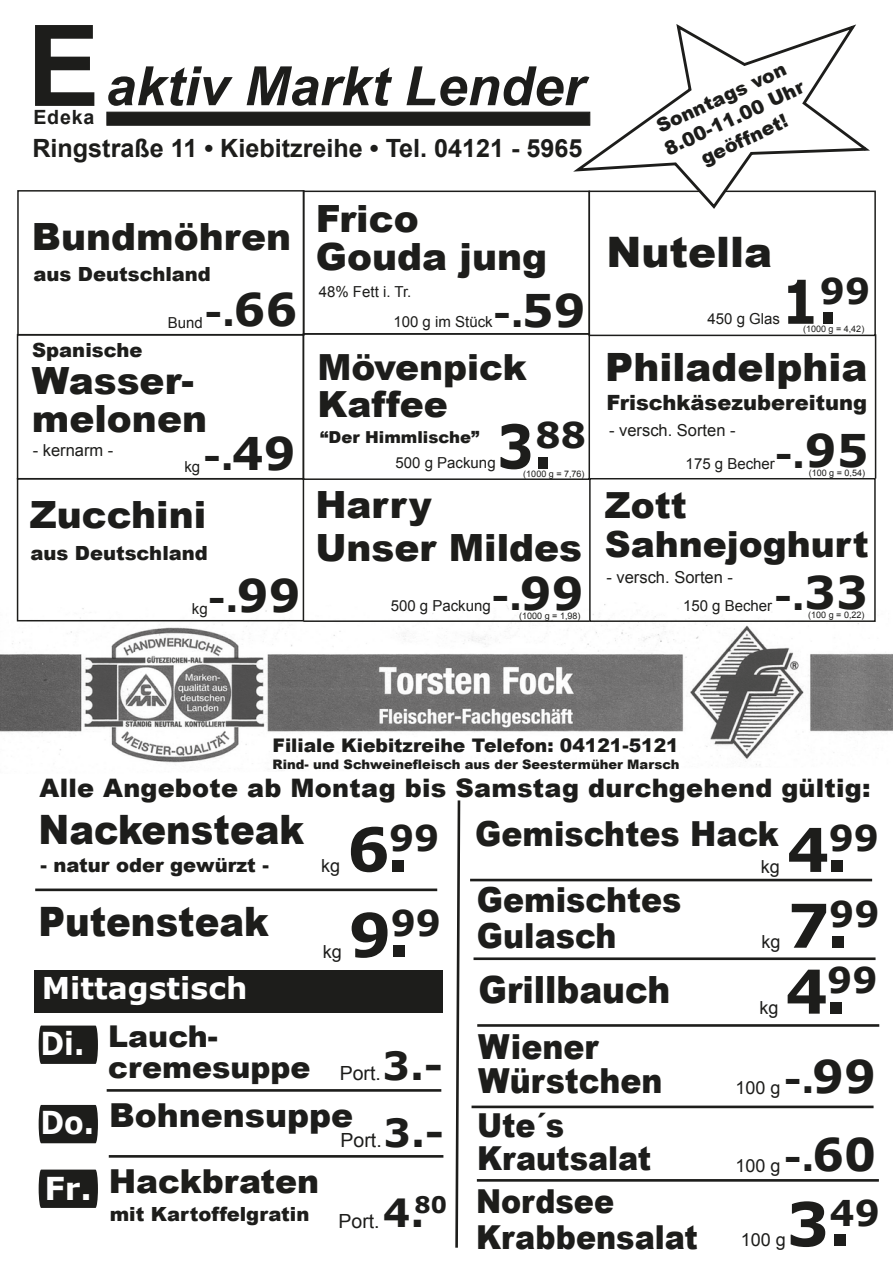
<style>
.page{position:relative;width:893px;height:1262px;background:#fff}
.page>*{position:absolute;margin:0;border:0;box-sizing:border-box;transform-origin:0 0}
.t1{font:700 60.3px "Verdana";color:#1d1d1b}
.t2{font:700 60.3px "Verdana";color:#1d1d1b;scale:.86 1}
.t3{font:italic 700 54.15px "Arial";color:#1d1d1b}
.t4{font:700 45px "Verdana";color:#1d1d1b}
.t5{font:900 42px "Arial";color:#1d1d1b}
.t6{font:900 40.5px "Arial";color:#1d1d1b;scale:.91 1}
.t7{font:900 39px "Arial";color:#1d1d1b}
.t8{font:700 38.85px "Verdana";color:#1d1d1b}
.t9{font:900 37.5px/37.5px "Arial";color:#1d1d1b}
.t10{font:900 37.5px "Arial";color:#1d1d1b;scale:.91 1}
.t11{font:900 36px/39px "Arial";color:#1d1d1b}
.t12{font:700 36px "Verdana";color:#1d1d1b}
.t13{font:700 35.55px "Verdana";color:#1d1d1b}
.t14{font:900 34.5px/34.5px "Arial";color:#1d1d1b;scale:.91 1}
.t15{font:900 33px/36px "Arial";color:#1d1d1b;scale:.91 1}
.t16{font:900 33px "Arial";color:#1d1d1b}
.t17{font:700 31.5px "Verdana";color:#fff;scale:.91 1}
.t18{font:900 30px/31.5px "Arial";color:#1d1d1b}
.t19{font:700 30px "Verdana";color:#fff}
.t20{font:900 25.5px "Arial";letter-spacing:.01em;color:#1d1d1b}
.t21{font:700 25.2px "Arial";color:#1d1d1b}
.t22{font:900 21px "Arial";color:#1d1d1b}
.t23{font:700 19.65px "Arial";letter-spacing:.04em;color:#1d1d1b}
.t24{font:900 19.5px "Arial";color:#1d1d1b}
.t25{font:19.5px "Arial";color:#1d1d1b}
.t26{font:900 19.05px/23.9px "Arial";color:#1d1d1b;text-align:center}
.t27{font:900 18.75px "Arial";color:#1d1d1b}
.t28{font:18px "Arial";color:#1d1d1b}
.t29{font:16.5px "Arial";color:#1d1d1b}
.t30{font:900 16.5px "Arial";color:#1d1d1b}
.t31{font:15.15px/30.8px "Arial";color:#1d1d1b}
.t32{font:900 13.05px "Arial";color:#1d1d1b}
.t33{font:9px "Arial";color:#1d1d1b}
.s1{font-style:normal;font-size:112.95px}
.s2{font-size:45px}
.s3{font-weight:400;font-size:19.5px}
.s4{font-family:"Verdana";font-weight:700;font-size:38.85px}
.s5{font-family:"Verdana";font-weight:700;font-size:36px}
.s6{font-family:"Verdana";font-weight:700;font-size:45px}
</style>
<div class="page">
<img style="left:0;top:600px;width:892px;height:166px">
<div style="left:17px;top:190px;width:287px;height:146px;border:2px solid #1d1d1b"></div>
<div style="left:588px;top:190px;width:287px;height:146px;border:2px solid #1d1d1b"></div>
<div style="left:303px;top:190px;width:287px;height:144px;border:2px solid #1d1d1b"></div>
<div style="left:303px;top:333px;width:287px;height:147px;border:2px solid #1d1d1b"></div>
<div style="left:17px;top:334px;width:287px;height:145px;border:2px solid #1d1d1b"></div>
<div style="left:106px;top:112px;width:484px;height:14px;background:#1d1d1b;border:1px solid #1d1d1b"></div>
<hr style="left:874px;top:334px;width:2px;height:144px;background:#1d1d1b">
<div style="left:17px;top:478px;width:287px;height:143px;border:2px solid #1d1d1b"></div>
<hr style="left:303px;top:620px;width:286px;height:2px;background:#1d1d1b">
<div style="left:589px;top:478px;width:286px;height:144px;border:1px solid #1d1d1b"></div>
<svg style="left:455px;top:800px;width:26px;height:448px"></svg>
<hr style="left:473px;top:957px;width:402px;height:3px;background:#1d1d1b">
<hr style="left:470px;top:878px;width:402px;height:3px;background:#1d1d1b">
<hr style="left:477px;top:1024px;width:402px;height:2px;background:#1d1d1b">
<svg style="left:568px;top:24px;width:301px;height:187px"></svg>
<hr style="left:471px;top:1105px;width:402px;height:3px;background:#1d1d1b">
<hr style="left:477px;top:1179px;width:401px;height:2px;background:#1d1d1b">
<hr style="left:35px;top:888px;width:402px;height:3px;background:#1d1d1b">
<div style="left:34px;top:969px;width:409px;height:43px;background:#1d1d1b"></div>
<div style="left:39px;top:1025px;width:59px;height:38px;background:#1d1d1b"></div>
<div style="left:39px;top:1169px;width:59px;height:38px;background:#1d1d1b"></div>
<hr style="left:109px;top:1155px;width:334px;height:2px;background:#1d1d1b">
<hr style="left:107px;top:1089px;width:334px;height:2px;background:#1d1d1b">
<div style="left:39px;top:1105px;width:59px;height:38px;background:#1d1d1b"></div>
<p class="t3" style="left:27px;top:51px;width:559px"><span class="s1">E</span>aktiv Markt Lender</p>
<p class="t23" style="left:33px;top:104px;width:62px">Edeka</p>
<p class="t21" style="left:32px;top:131px;width:551px">Ringstraße 11 • Kiebitzreihe • Tel. 04121 - 5965</p>
<p class="t9" style="left:32px;top:217px;width:261px">Bundmöhren</p>
<p class="t24" style="left:33px;top:259px;width:179px">aus Deutschland</p>
<p class="t12" style="left:205px;top:290px;width:94px">-.<span class="s2">66</span></p>
<p class="t31" style="left:168px;top:307px;width:37px">Bund</p>
<p class="t9" style="left:316px;top:199px;width:233px">Frico<br>Gouda jung</p>
<p class="t31" style="left:393px;top:276px;width:101px;text-indent:-75px">48% Fett i. Tr.<br>100 g im Stück</p>
<p class="t12" style="left:493px;top:291px;width:94px">-.<span class="s2">59</span></p>
<p class="t24" style="left:32px;top:335px;width:112px">Spanische</p>
<p class="t11" style="left:317px;top:347px;width:211px;line-height:37.5px">Mövenpick<br>Kaffee</p>
<p class="t31" style="left:395px;top:447px;width:102px">500 g Packung</p>
<p class="t9" style="left:32px;top:361px;width:177px">Wasser&shy;melonen</p>
<p class="t13" style="left:535px;top:413px;width:52px">88</p>
<p class="t2" style="left:497px;top:408px;width:66px">3.</p>
<p class="t12" style="left:203px;top:434px;width:94px">-.<span class="s2">49</span></p>
<p class="t30" style="left:320px;top:425px;width:161px">“Der Himmlische”</p>
<p class="t29" style="left:33px;top:439px;width:82px">- kernarm -</p>
<p class="t31" style="left:184px;top:451px;width:17px">kg</p>
<p class="t33" style="left:523px;top:468px;width:63px">(1000 g = 7,76)</p>
<p class="t9" style="left:30px;top:495px;width:178px">Zucchini</p>
<p class="t24" style="left:30px;top:539px;width:179px">aus Deutschland</p>
<p class="t12" style="left:208px;top:576px;width:94px">-.<span class="s2">99</span></p>
<p class="t31" style="left:192px;top:594px;width:17px">kg</p>
<p class="t9" style="left:315px;top:481px;width:268px;line-height:43.5px">Harry<br>Unser Mildes</p>
<p class="t12" style="left:491px;top:574px;width:32px">-.</p>
<p class="t33" style="left:519px;top:609px;width:63px">(1000 g = 1,98)</p>
<p class="t4" style="left:520px;top:565px;width:65px">99</p>
<p class="t31" style="left:390px;top:590px;width:102px">500 g Packung</p>
<p class="t26" style="left:650px;top:117px;width:153px;rotate:-25deg">Sonntags von<br>8.00-11.00 Uhr geöffnet!</p>
<p class="t5" style="left:606px;top:222px;width:167px">Nutella</p>
<p class="t31" style="left:707px;top:303px;width:74px">450 g Glas</p>
<p class="t13" style="left:820px;top:268px;width:52px">99</p>
<p class="t2" style="left:781px;top:263px;width:66px">1.</p>
<p class="t33" style="left:803px;top:323px;width:63px">(1000 g = 4,42)</p>
<p class="t7" style="left:605px;top:339px;width:264px">Philadelphia</p>
<p class="t22" style="left:606px;top:387px;width:262px">Frischkäsezubereitung</p>
<p class="t12" style="left:775px;top:432px;width:95px">-.<span class="s2">95</span></p>
<p class="t33" style="left:808px;top:467px;width:58px">(100 g = 0,54)</p>
<p class="t29" style="left:609px;top:419px;width:128px">- versch. Sorten -</p>
<p class="t31" style="left:685px;top:449px;width:91px">175 g Becher</p>
<p class="t11" style="left:604px;top:485px;width:265px">Zott<br>Sahnejoghurt</p>
<p class="t29" style="left:606px;top:566px;width:128px">- versch. Sorten -</p>
<p class="t31" style="left:683px;top:591px;width:91px">150 g Becher</p>
<p class="t12" style="left:774px;top:574px;width:95px">-.<span class="s2">33</span></p>
<p class="t33" style="left:808px;top:609px;width:58px">(100 g = 0,22)</p>
<p class="t27" style="left:272px;top:731px;width:408px">Filiale Kiebitzreihe Telefon: 04121-5121</p>
<p class="t32" style="left:272px;top:754px;width:408px">Rind- und Schweinefleisch aus der Seestermüher Marsch</p>
<p class="t20" style="left:40px;top:769px;width:832px">Alle Angebote ab Montag bis Samstag durchgehend gültig:</p>
<p class="t6" style="left:39px;top:800px;width:293px">Nackensteak</p>
<p class="t24" style="left:41px;top:850px;width:230px">- natur oder gewürzt -</p>
<p class="t6" style="left:38px;top:892px;width:255px">Putensteak</p>
<p class="t28" style="left:321px;top:854px;width:21px">kg</p>
<p class="t1" style="left:347px;top:811px;width:94px">6.<sup>99</sup></p>
<p class="t28" style="left:323px;top:939px;width:21px">kg</p>
<p class="t1" style="left:348px;top:896px;width:94px">9.<sup>99</sup></p>
<p class="t19" style="left:42px;top:969px;width:207px">Mittagstisch</p>
<p class="t17" style="left:41px;top:1023px;width:50px">Di.</p>
<p class="t18" style="left:108px;top:1019px;width:336px">Lauch-<br>cremesuppe <span class="s3">Port.</span><span class="s4">3.-</span></p>
<p class="t16" style="left:41px;top:1091px;width:314px"><sub>Do.</sub> Bohnensuppe</p>
<p class="t25" style="left:340px;top:1127px;width:105px">Port.<span class="s4">3.-</span></p>
<p class="t16" style="left:44px;top:1157px;width:276px"><sub>Fr.</sub> Hackbraten</p>
<p class="t24" style="left:110px;top:1200px;width:201px">mit Kartoffelgratin</p>
<p class="t8" style="left:383px;top:1188px;width:66px">4.<sup>80</sup></p>
<p class="t25" style="left:338px;top:1208px;width:43px">Port.</p>
<p class="t14" style="left:475px;top:815px;width:335px">Gemischtes Hack</p>
<p class="t28" style="left:760px;top:854px;width:21px">kg</p>
<p class="t14" style="left:477px;top:880px;width:226px;line-height:36px">Gemischtes<br>Gulasch</p>
<p class="t10" style="left:478px;top:962px;width:212px">Grillbauch</p>
<p class="t28" style="left:761px;top:930px;width:21px">kg</p>
<p class="t28" style="left:759px;top:996px;width:21px">kg</p>
<p class="t1" style="left:786px;top:811px;width:94px">4.<sup>99</sup></p>
<p class="t1" style="left:787px;top:887px;width:94px">7.<sup>99</sup></p>
<p class="t1" style="left:785px;top:953px;width:94px">4.<sup>99</sup></p>
<p class="t14" style="left:478px;top:1028px;width:204px">Wiener<br>Würstchen</p>
<p class="t15" style="left:477px;top:1107px;width:193px;line-height:33px">Ute´s<br>Krautsalat</p>
<p class="t15" style="left:476px;top:1182px;width:245px">Nordsee<br>Krabbensalat</p>
<p class="t28" style="left:735px;top:1075px;width:142px">100 g <span class="s5">-.</span><span class="s6">99</span></p>
<p class="t28" style="left:735px;top:1153px;width:142px">100 g <span class="s5">-.</span><span class="s6">60</span></p>
<p class="t1" style="left:786px;top:1185px;width:95px">3.<sup>49</sup></p>
<p class="t28" style="left:741px;top:1228px;width:47px">100 g</p>
</div>
